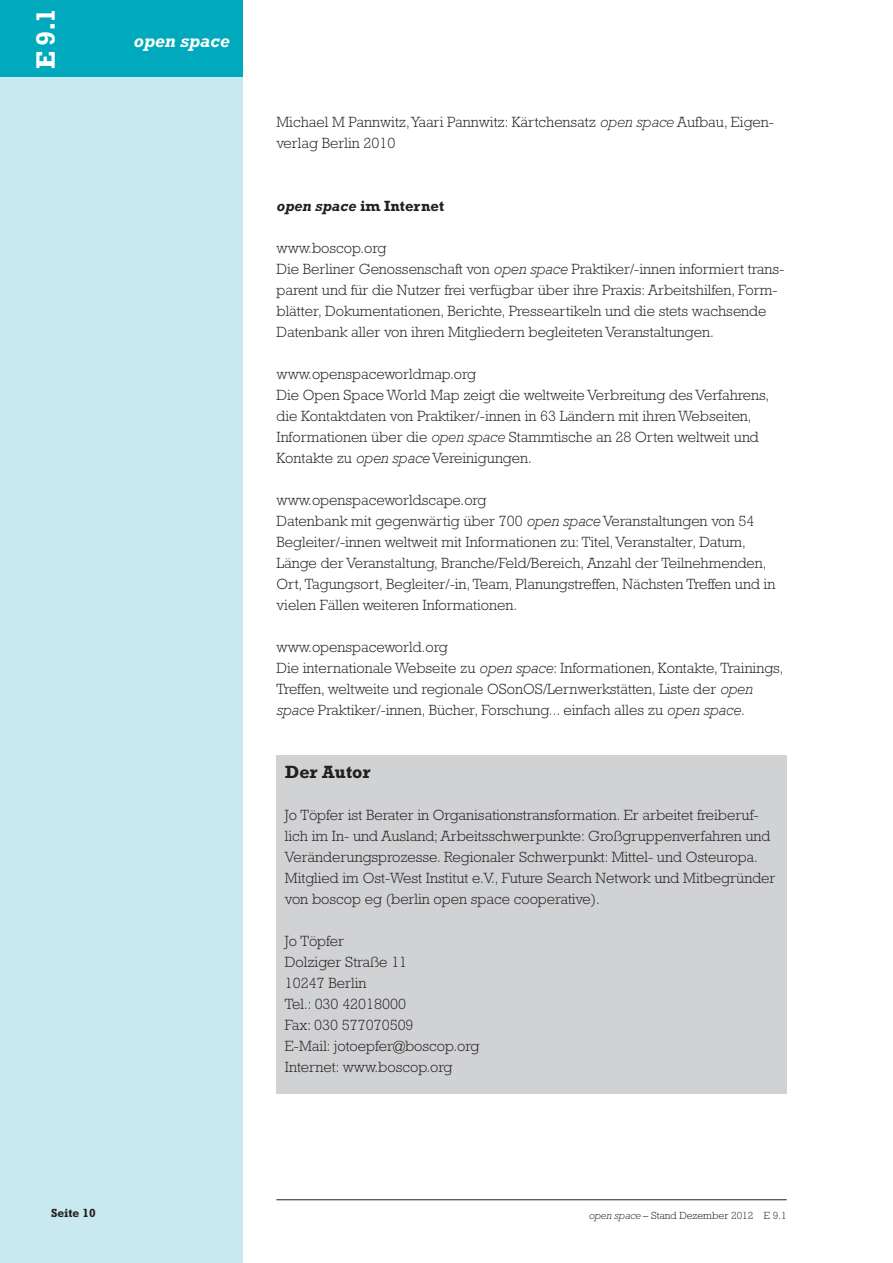
<style>
.page{position:relative;width:893px;height:1263px;background:#fff}
.page>*{position:absolute;margin:0;border:0;box-sizing:border-box;transform-origin:0 0}
.t1{font:700 27px "Rockwell";color:#fff}
.t2{font:italic 700 18px "Rockwell";color:#fff}
.t3{font:700 18px "Rockwell";color:#231f20}
.t4{font:300 15px/21px "Rockwell";color:#231f20}
.t5{font:700 15px "Rockwell";color:#231f20}
.t6{font:700 12px "Rockwell";color:#231f20}
.t7{font:300 10.5px "Rockwell";color:#231f20}
.s1{font-style:italic}
</style>
<div class="page">
<div style="left:0;top:77px;width:242px;height:1186px;background:#c8e9ef"></div>
<div style="left:0;top:0;width:242px;height:77px;background:#00aabc"></div>
<hr style="left:276px;top:1199px;width:511px;height:1px;background:#231f20">
<div style="left:276px;top:755px;width:511px;height:338px;background:#d1d2d4"></div>
<h1 class="t1" style="left:30px;top:69px;width:62px;rotate:-90deg">E 9.1</h1>
<p class="t2" style="left:134px;top:31px;width:97px">open space</p>
<p class="t4" style="left:276px;top:112px;width:499px">Michael M Pannwitz, Yaari Pannwitz: Kärtchensatz <span class="s1">open space</span> Aufbau, Eigen&shy;verlag Berlin 2010</p>
<p class="t5" style="left:276px;top:197px;width:169px"><span class="s1">open space</span> im Internet</p>
<p class="t4" style="left:276px;top:238px;width:509px">www.boscop.org<br>Die Berliner Genossenschaft von <span class="s1">open space</span> Praktiker/-innen informiert trans&shy;parent und für die Nutzer frei verfügbar über ihre Praxis: Arbeitshilfen, Form&shy;blätter, Dokumentationen, Berichte, Presseartikeln und die stets wachsende Datenbank aller von ihren Mitgliedern begleiteten Veranstaltungen.</p>
<p class="t4" style="left:276px;top:364px;width:494px">www.openspaceworldmap.org<br>Die Open Space World Map zeigt die weltweite Verbreitung des Verfahrens, die Kontaktdaten von Praktiker/-innen in 63 Ländern mit ihren Webseiten, Informationen über die <span class="s1">open space</span> Stammtische an 28 Orten weltweit und Kontakte zu <span class="s1">open space</span> Vereinigungen.</p>
<p class="t4" style="left:276px;top:490px;width:500px">www.openspaceworldscape.org<br>Datenbank mit gegenwärtig über 700 <span class="s1">open space</span> Veranstaltungen von 54<br>Begleiter/-innen weltweit mit Informationen zu: Titel, Veranstalter, Datum, Länge der Veranstaltung, Branche/Feld/Bereich, Anzahl der Teilnehmenden, Ort, Tagungsort, Begleiter/-in, Team, Planungstreffen, Nächsten Treffen und in vielen Fällen weiteren Informationen.</p>
<p class="t4" style="left:276px;top:637px;width:508px">www.openspaceworld.org<br>Die internationale Webseite zu <span class="s1">open space</span>: Informationen, Kontakte, Trainings, Treffen, weltweite und regionale OSonOS/Lernwerkstätten, Liste der <span class="s1">open space</span> Praktiker/-innen, Bücher, Forschung... einfach alles zu <span class="s1">open space</span>.</p>
<p class="t3" style="left:285px;top:762px;width:87px">Der Autor</p>
<p class="t4" style="left:285px;top:805px;width:492px">Jo Töpfer ist Berater in Organisationstransformation. Er arbeitet freiberuf&shy;lich im In- und Ausland; Arbeitsschwerpunkte: Großgruppenverfahren und Veränderungsprozesse. Regionaler Schwerpunkt: Mittel- und Osteuropa.<br>Mitglied im Ost-West Institut e.V., Future Search Network und Mitbegründer von boscop eg (berlin open space cooperative).</p>
<p class="t4" style="left:285px;top:931px;width:196px">Jo Töpfer<br>Dolziger Straße 11<br>10247 Berlin<br>Tel.: 030 42018000<br>Fax: 030 577070509<br>E-Mail: jotoepfer@boscop.org<br>Internet: www.boscop.org</p>
<p class="t6" style="left:51px;top:1206px;width:46px">Seite 10</p>
<p class="t7" style="left:589px;top:1210px;width:199px"><span class="s1">open space</span> – Stand Dezember 2012 E 9.1</p>
</div>
